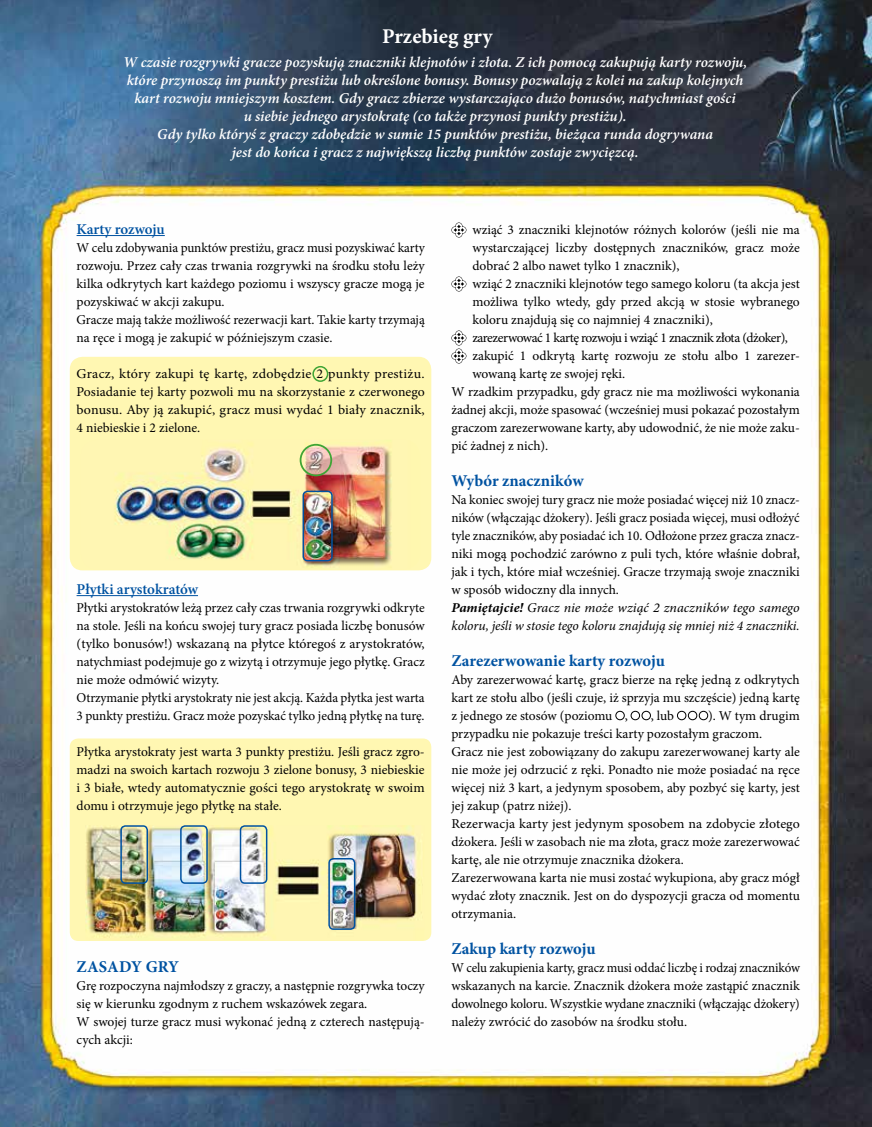
<style>
.page{position:relative;width:872px;height:1127px;background:#fff}
.page>*{position:absolute;margin:0;border:0;box-sizing:border-box;transform-origin:0 0}
.t1{font:700 21px "Minion Pro";letter-spacing:.005em;color:#fff}
.t2{font:700 16.5px "Minion Pro";color:#0052a1}
.t3{font:italic 600 15px/18px "Minion Pro";letter-spacing:-.005em;color:#fff;text-align:center}
.t4{font:600 15px "Minion Pro";letter-spacing:-.005em;color:#0052a1}
.t5{font:13.5px/18px "Minion Pro";color:#000}
.t6{font:13.5px/18px "Minion Pro";color:#000;text-align:justify;scale:.96 1}
.t7{font:13.5px/18px "Minion Pro";color:#000;text-align:justify;scale:1.04 1}
.t8{font:13.5px "Minion Pro";letter-spacing:-.035em;color:#000}
.s1{font-weight:700;font-style:italic}
.s2{font-style:italic}
</style>
<div class="page">
<img style="left:0;top:0;width:872px;height:1127px">
<div style="left:70px;top:357px;width:361px;height:213px;background:#fff7b2;border-radius:13px"></div>
<div style="left:70px;top:738px;width:361px;height:203px;background:#fff7b2;border-radius:9px"></div>
<img style="left:114px;top:443px;width:278px;height:125px">
<div style="left:312px;top:366px;width:16px;height:16px;border:2px solid #3fa535;border-radius:50%"></div>
<img style="left:85px;top:825px;width:337px;height:115px">
<div style="left:120px;top:825px;width:28px;height:59px;border:2px solid #0052a1;border-radius:4px"></div>
<div style="left:180px;top:825px;width:28px;height:59px;border:2px solid #0052a1;border-radius:4px"></div>
<div style="left:240px;top:825px;width:27px;height:59px;border:2px solid #0052a1;border-radius:4px"></div>
<div style="left:328px;top:858px;width:27px;height:72px;border:2px solid #0052a1;border-radius:4px"></div>
<hr style="left:77px;top:235px;width:88px;height:1px;background:#0052a1">
<hr style="left:77px;top:595px;width:121px;height:1px;background:#0052a1">
<svg style="left:451px;top:222px;width:15px;height:15px"></svg>
<svg style="left:451px;top:276px;width:15px;height:15px"></svg>
<svg style="left:451px;top:330px;width:15px;height:33px"></svg>
<div style="left:616px;top:711px;width:8px;height:9px;background:#fff;border-radius:50%"></div>
<div style="left:615px;top:711px;width:9px;height:9px;border:1px solid #000;border-radius:50%"></div>
<div style="left:631px;top:711px;width:8px;height:9px;background:#fff;border-radius:50%"></div>
<div style="left:630px;top:711px;width:10px;height:9px;border:1px solid #000;border-radius:50%"></div>
<div style="left:642px;top:711px;width:8px;height:9px;background:#fff;border-radius:50%"></div>
<div style="left:641px;top:711px;width:10px;height:9px;border:1px solid #000;border-radius:50%"></div>
<div style="left:677px;top:711px;width:9px;height:9px;background:#fff;border-radius:50%"></div>
<div style="left:677px;top:711px;width:9px;height:9px;border:1px solid #000;border-radius:50%"></div>
<div style="left:688px;top:711px;width:9px;height:9px;background:#fff;border-radius:50%"></div>
<div style="left:688px;top:711px;width:9px;height:9px;border:1px solid #000;border-radius:50%"></div>
<div style="left:699px;top:711px;width:8px;height:9px;background:#fff;border-radius:50%"></div>
<div style="left:699px;top:711px;width:9px;height:9px;border:1px solid #000;border-radius:50%"></div>
<div style="left:302px;top:491px;width:31px;height:70px;border:2px solid #0052a1;border-radius:4px"></div>
<div style="left:300px;top:444px;width:32px;height:32px;border:2px solid #3fa535;border-radius:50%"></div>
<h1 class="t1" style="left:382px;top:21px;width:112px">Przebieg gry</h1>
<p class="t3" style="left:123px;top:53px;width:625px">W czasie rozgrywki gracze pozyskują znaczniki klejnotów i złota. Z ich pomocą zakupują karty rozwoju, które przynoszą im punkty prestiżu lub określone bonusy. Bonusy pozwalają z kolei na zakup kolejnych kart rozwoju mniejszym kosztem. Gdy gracz zbierze wystarczająco dużo bonusów, natychmiast gości<br>u siebie jednego arystokratę (co także przynosi punkty prestiżu).<br>Gdy tylko któryś z graczy zdobędzie w sumie 15 punktów prestiżu, bieżąca runda dogrywana<br>jest do końca i gracz z największą liczbą punktów zostaje zwycięzcą.</p>
<p class="t4" style="left:77px;top:219px;width:90px">Karty rozwoju</p>
<p class="t5" style="left:77px;top:239px;width:350px">W celu zdobywania punktów prestiżu, gracz musi pozyskiwać karty rozwoju. Przez cały czas trwania rozgrywki na środku stołu leży kilka odkrytych kart każdego poziomu i wszyscy gracze mogą je pozyskiwać w akcji zakupu.<br>Gracze mają także możliwość rezerwacji kart. Takie karty trzymają na ręce i mogą je zakupić w późniejszym czasie.</p>
<p class="t7" style="left:77px;top:365px;width:336px">Gracz, który zakupi tę kartę, zdobędzie 2 punkty prestiżu.<br>Posiadanie tej karty pozwoli mu na skorzystanie z czerwonego bonusu. Aby ją zakupić, gracz musi wydać 1 biały znacznik, 4 niebieskie i 2 zielone.</p>
<p class="t4" style="left:77px;top:579px;width:123px">Płytki arystokratów</p>
<p class="t5" style="left:77px;top:599px;width:350px">Płytki arystokratów leżą przez cały czas trwania rozgrywki odkryte na stole. Jeśli na końcu swojej tury gracz posiada liczbę bonusów (tylko bonusów!) wskazaną na płytce któregoś z arystokratów, natychmiast podejmuje go z wizytą i otrzymuje jego płytkę. Gracz nie może odmówić wizyty.<br>Otrzymanie płytki arystokraty nie jest akcją. Każda płytka jest warta 3 punkty prestiżu. Gracz może pozyskać tylko jedną płytkę na turę.</p>
<p class="t5" style="left:77px;top:743px;width:350px;text-align:justify">Płytka arystokraty jest warta 3 punkty prestiżu. Jeśli gracz zgro&shy;madzi na swoich kartach rozwoju 3 zielone bonusy, 3 niebieskie i 3 białe, wtedy automatycznie gości tego arystokratę w swoim domu i otrzymuje jego płytkę na stałe.</p>
<p class="t2" style="left:77px;top:955px;width:104px">ZASADY GRY</p>
<p class="t5" style="left:77px;top:977px;width:350px">Grę rozpoczyna najmłodszy z graczy, a następnie rozgrywka toczy się w kierunku zgodnym z ruchem wskazówek zegara.<br>W swojej turze gracz musi wykonać jedną z czterech następują&shy;cych akcji:</p>
<p class="t5" style="left:472px;top:221px;width:329px">wziąć 3 znaczniki klejnotów różnych kolorów (jeśli nie ma</p>
<p class="t5" style="left:472px;top:239px;width:329px">wystarczającej liczby dostępnych znaczników, gracz może</p>
<p class="t5" style="left:472px;top:257px;width:209px">dobrać 2 albo nawet tylko 1 znacznik),</p>
<p class="t5" style="left:472px;top:275px;width:329px">wziąć 2 znaczniki klejnotów tego samego koloru (ta akcja jest</p>
<p class="t5" style="left:472px;top:293px;width:329px">możliwa tylko wtedy, gdy przed akcją w stosie wybranego</p>
<p class="t5" style="left:472px;top:311px;width:242px">koloru znajdują się co najmniej 4 znaczniki),</p>
<p class="t8" style="left:472px;top:329px;width:317px">zarezerwować 1 kartę rozwoju i wziąć 1 znacznik złota (dżoker),</p>
<p class="t5" style="left:472px;top:347px;width:329px">zakupić 1 odkrytą kartę rozwoju ze stołu albo 1 zarezer-</p>
<p class="t5" style="left:472px;top:365px;width:154px">wowaną kartę ze swojej ręki.</p>
<p class="t5" style="left:451px;top:383px;width:350px">W rzadkim przypadku, gdy gracz nie ma możliwości wykonania</p>
<p class="t5" style="left:451px;top:401px;width:350px">żadnej akcji, może spasować (wcześniej musi pokazać pozostałym</p>
<p class="t5" style="left:451px;top:419px;width:350px">graczom zarezerwowane karty, aby udowodnić, że nie może zaku-</p>
<p class="t5" style="left:451px;top:437px;width:98px">pić żadnej z nich).</p>
<p class="t2" style="left:451px;top:469px;width:134px">Wybór znaczników</p>
<p class="t5" style="left:451px;top:491px;width:350px">Na koniec swojej tury gracz nie może posiadać więcej niż 10 znacz&shy;ników (włączając dżokery). Jeśli gracz posiada więcej, musi odłożyć tyle znaczników, aby posiadać ich 10. Odłożone przez gracza znacz&shy;niki mogą pochodzić zarówno z puli tych, które właśnie dobrał, jak i tych, które miał wcześniej. Gracze trzymają swoje znaczniki w sposób widoczny dla innych.<br><span class="s1">Pamiętajcie!</span> <span class="s2">Gracz nie może wziąć 2 znaczników tego samego koloru, jeśli w stosie tego koloru znajdują się mniej niż 4 znaczniki.</span></p>
<p class="t2" style="left:451px;top:649px;width:215px">Zarezerwowanie karty rozwoju</p>
<p class="t5" style="left:451px;top:671px;width:350px;text-align:justify">Aby zarezerwować kartę, gracz bierze na rękę jedną z odkrytych kart ze stołu albo (jeśli czuje, iż sprzyja mu szczęście) jedną kartę z jednego ze stosów (poziomu ,</p>
<p class="t5" style="left:451px;top:707px;width:350px;text-indent:257px">). W tym drugim przypadku nie pokazuje treści karty pozostałym graczom.<br>Gracz nie jest zobowiązany do zakupu zarezerwowanej karty ale nie może jej odrzucić z ręki. Ponadto nie może posiadać na ręce więcej niż 3 kart, a jedynym sposobem, aby pozbyć się karty, jest jej zakup (patrz niżej).<br>Rezerwacja karty jest jedynym sposobem na zdobycie złotego dżokera. Jeśli w zasobach nie ma złota, gracz może zarezerwować kartę, ale nie otrzymuje znacznika dżokera.<br>Zarezerwowana karta nie musi zostać wykupiona, aby gracz mógł wydać złoty znacznik. Jest on do dyspozycji gracza od momentu otrzymania.</p>
<p class="t2" style="left:451px;top:937px;width:146px">Zakup karty rozwoju</p>
<p class="t6" style="left:451px;top:959px;width:364px">W celu zakupienia karty, gracz musi oddać liczbę i rodzaj znaczników wskazanych na karcie. Znacznik dżokera może zastąpić znacznik dowolnego koloru. Wszystkie wydane znaczniki (włączając dżokery) należy zwrócić do zasobów na środku stołu.</p>
<p class="t5" style="left:651px;top:707px;width:25px">, lub</p>
</div>
